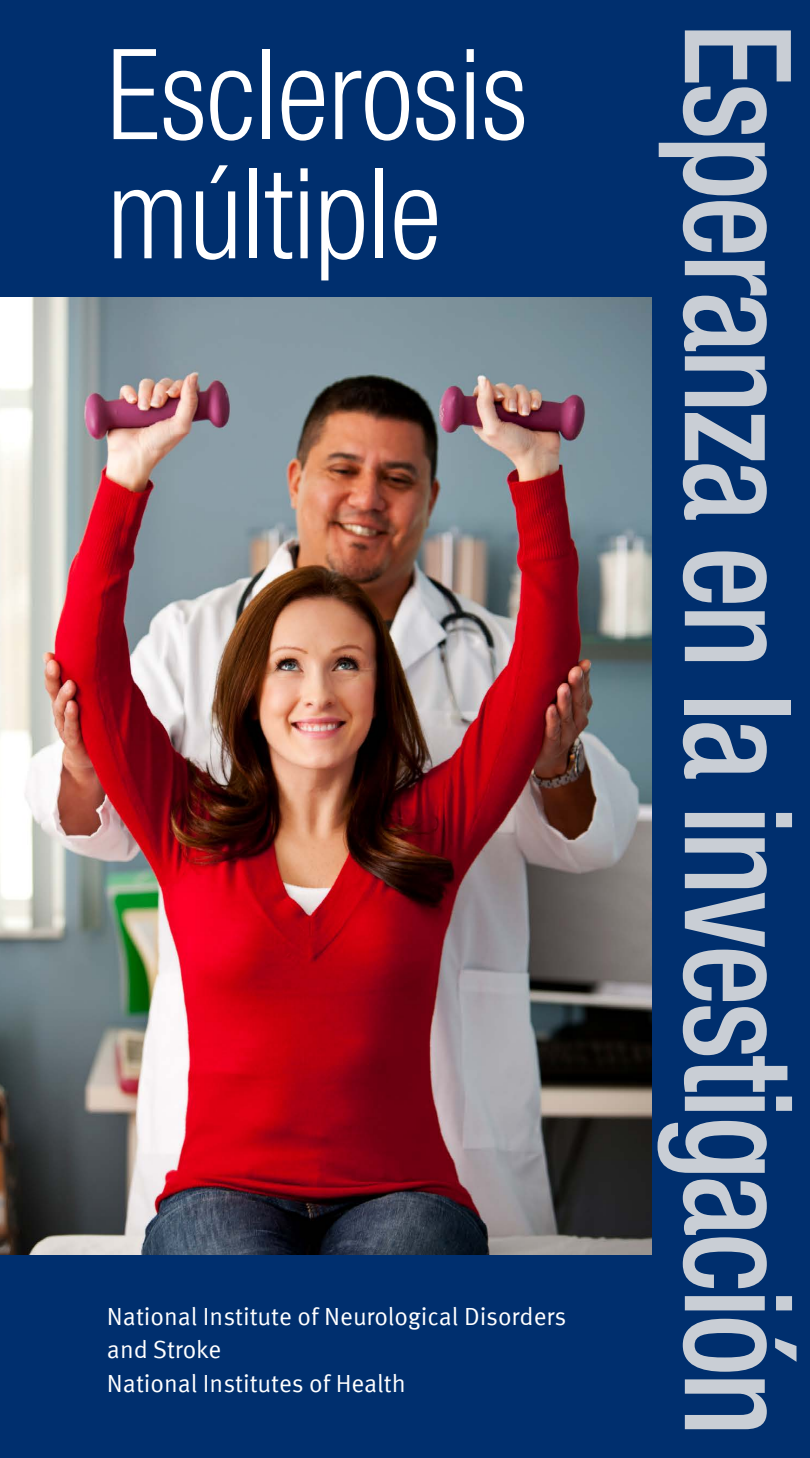
<style>
.page{position:relative;width:810px;height:1458px;background:#fff}
.page>*{position:absolute;margin:0;border:0;box-sizing:border-box;transform-origin:0 0}
.t1{font:500 condensed 148.5px "Helvetica Neue LT Std";letter-spacing:-.025em;color:#c9ced5;scale:.89 1}
.t2{font:300 condensed 126px/119.2px "Helvetica Neue LT Std";color:#fff;scale:.95 1}
.t3{font:24.75px/33.8px "Meta Pro";color:#fff}
</style>
<div class="page">
<img style="left:0;top:296px;width:653px;height:960px">
<div style="left:653px;top:0;width:157px;height:1458px;background:#002f6e"></div>
<div style="left:0;top:1256px;width:666px;height:202px;background:#002f6e"></div>
<div style="left:0;top:0;width:659px;height:296px;background:#002f6e"></div>
<h1 class="t2" style="left:107px;top:34px;width:445px">Esclerosis múltiple</h1>
<p class="t3" style="left:107px;top:1298px;width:461px">National Institute of Neurological Disorders and Stroke</p>
<p class="t3" style="left:107px;top:1365px;width:300px">National Institutes of Health</p>
<h1 class="t1" style="left:826px;top:23px;width:1590px;rotate:90deg">Esperanza en la investigación</h1>
</div>
